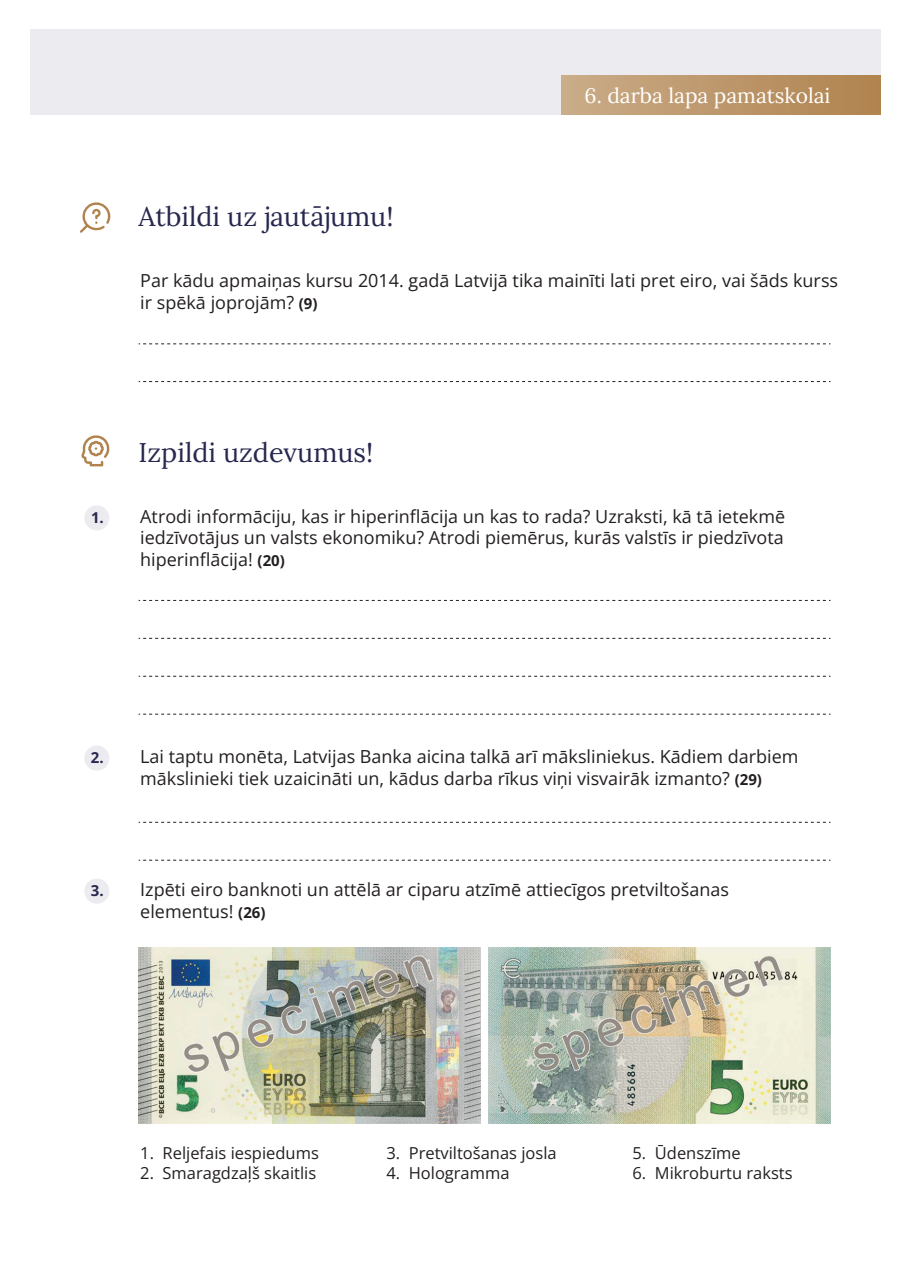
<style>
.page{position:relative;width:910px;height:1280px;background:#fff}
.page>*{position:absolute;margin:0;border:0;box-sizing:border-box;transform-origin:0 0}
.t1{font:27px "Lora";color:#27284e}
.t2{font:21px "Lora";color:#fff}
.t3{font:18px/21.6px "Open Sans";color:#231f20}
.t4{font:16.5px "Open Sans";color:#231f20}
.s1{font-weight:700;font-size:15px}
.s2{font-weight:700;font-size:15px;color:#27284e}
</style>
<div class="page">
<div style="left:30px;top:30px;width:850px;height:85px;background:#ecebef"></div>
<div style="left:562px;top:76px;width:318px;height:39px;background:linear-gradient(to right,#caac89,#b0834e)"></div>
<div style="left:84px;top:505px;width:25px;height:25px;background:#ecebef;border-radius:50%"></div>
<div style="left:84px;top:879px;width:25px;height:25px;background:#ecebef;border-radius:50%"></div>
<div style="left:84px;top:745px;width:25px;height:26px;background:#ecebef;border-radius:50%"></div>
<svg style="left:139px;top:343px;width:691px;height:1px"></svg>
<svg style="left:139px;top:381px;width:691px;height:1px"></svg>
<svg style="left:139px;top:600px;width:691px;height:1px"></svg>
<svg style="left:139px;top:638px;width:691px;height:1px"></svg>
<svg style="left:139px;top:676px;width:691px;height:1px"></svg>
<svg style="left:139px;top:714px;width:691px;height:1px"></svg>
<svg style="left:139px;top:822px;width:691px;height:1px"></svg>
<svg style="left:139px;top:860px;width:691px;height:1px"></svg>
<svg style="left:81px;top:435px;width:29px;height:31px"></svg>
<svg style="left:80px;top:202px;width:30px;height:31px"></svg>
<img style="left:138px;top:947px;width:343px;height:176px">
<img style="left:488px;top:947px;width:342px;height:176px">
<p class="t2" style="left:585px;top:80px;width:247px">6. darba lapa pamatskolai</p>
<h1 class="t1" style="left:139px;top:196px;width:256px">Atbildi uz jautājumu!</h1>
<p class="t3" style="left:140px;top:269px;width:699px">Par kādu apmaiņas kursu 2014. gadā Latvijā tika mainīti lati pret eiro, vai šāds kurss ir spēkā joprojām? <span class="s1">(9)</span></p>
<h1 class="t1" style="left:139px;top:432px;width:236px">Izpildi uzdevumus!</h1>
<p class="t3" style="left:140px;top:505px;width:646px;text-align:justify;text-indent:-49px"><span class="s2">1.</span> Atrodi informāciju, kas ir hiperinflācija un kas to rada? Uzraksti, kā tā ietekmē iedzīvotājus un valsts ekonomiku? Atrodi piemērus, kurās valstīs ir piedzīvota hiperinflācija! <span class="s1">(20)</span></p>
<p class="t3" style="left:140px;top:745px;width:660px;text-indent:-49px"><span class="s2">2.</span> Lai taptu monēta, Latvijas Banka aicina talkā arī māksliniekus. Kādiem darbiem mākslinieki tiek uzaicināti un, kādus darba rīkus viņi visvairāk izmanto? <span class="s1">(29)</span></p>
<p class="t3" style="left:140px;top:878px;width:590px;text-indent:-49px"><span class="s2">3.</span> Izpēti eiro banknoti un attēlā ar ciparu atzīmē attiecīgos pretviltošanas elementus! <span class="s1">(26)</span></p>
<p class="t4" style="left:140px;top:1141px;width:180px">1. Reljefais iespiedums</p>
<p class="t4" style="left:386px;top:1141px;width:172px">3. Pretviltošanas josla</p>
<p class="t4" style="left:632px;top:1141px;width:110px">5. Ūdenszīme</p>
<p class="t4" style="left:140px;top:1161px;width:177px">2. Smaragdzaļš skaitlis</p>
<p class="t4" style="left:386px;top:1161px;width:125px">4. Hologramma</p>
<p class="t4" style="left:633px;top:1161px;width:162px">6. Mikroburtu raksts</p>
</div>
